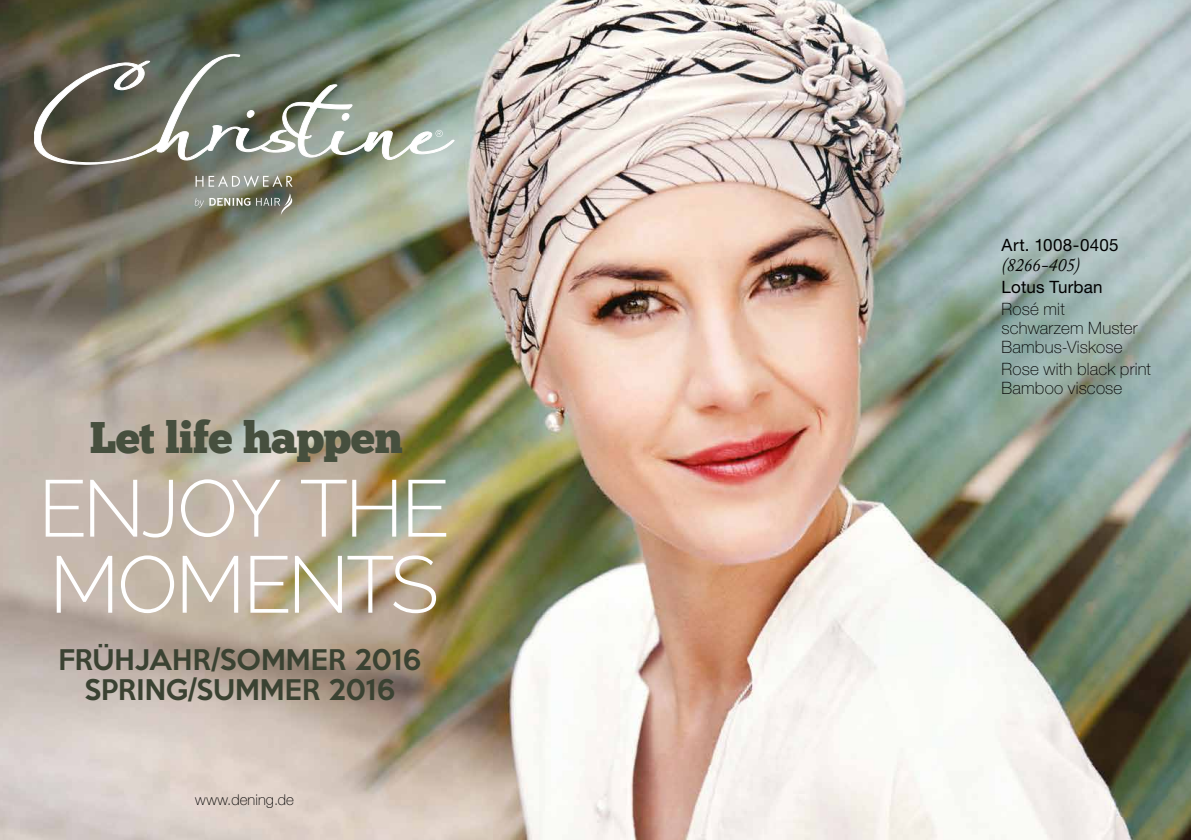
<style>
.page{position:relative;width:1191px;height:840px;background:#fff}
.page>*{position:absolute;margin:0;border:0;box-sizing:border-box;transform-origin:0 0}
.t1{font:300 80px/76px "Raleway";letter-spacing:-.04em;color:#fff}
.t2{font:44px "Chunk Five Ex";letter-spacing:-.015em;color:#464f3e}
.t3{font:500 26px/30px "Keep Calm";color:#3a4232;text-align:center}
.t4{font:italic 18.8px "Adobe Caslon Pro";color:#000;scale:.91 1}
.t5{font:100 17px/19px "Helvetica Neue LT Std";letter-spacing:.01em;color:#000}
.t6{font:17px "Helvetica Neue LT Std";letter-spacing:.015em;color:#000}
.t7{font:100 15px "Helvetica Neue LT Std";letter-spacing:.005em;color:#000}
</style>
<div class="page">
<img style="left:0;top:0;width:1191px;height:839px">
<svg style="left:195px;top:193px;width:97px;height:22px;background:#7f8374"></svg>
<svg style="left:195px;top:176px;width:8px;height:10px"></svg>
<svg style="left:209px;top:175px;width:83px;height:12px"></svg>
<svg style="left:34px;top:54px;width:420px;height:112px;background:#858b7d"></svg>
<h2 class="t2" style="left:90px;top:404px;width:314px">Let life happen</h2>
<h1 class="t1" style="left:38px;top:470px;width:413px">ENJOY THE<br>MOMENTS</h1>
<h3 class="t3" style="left:58px;top:642px;width:365px">FRÜHJAHR/SOMMER 2016<br>SPRING/SUMMER 2016</h3>
<p class="t7" style="left:195px;top:791px;width:100px">www.dening.de</p>
<p class="t6" style="left:1001px;top:234px;width:118px">Art. 1008-0405</p>
<p class="t4" style="left:1001px;top:253px;width:88px">(8266-405)</p>
<p class="t6" style="left:1001px;top:277px;width:103px">Lotus Turban</p>
<p class="t5" style="left:1001px;top:299px;width:137px">Rosé mit schwarzem Muster<br>Bambus-Viskose</p>
<p class="t5" style="left:1001px;top:359px;width:151px">Rose with black print<br>Bamboo viscose</p>
</div>
